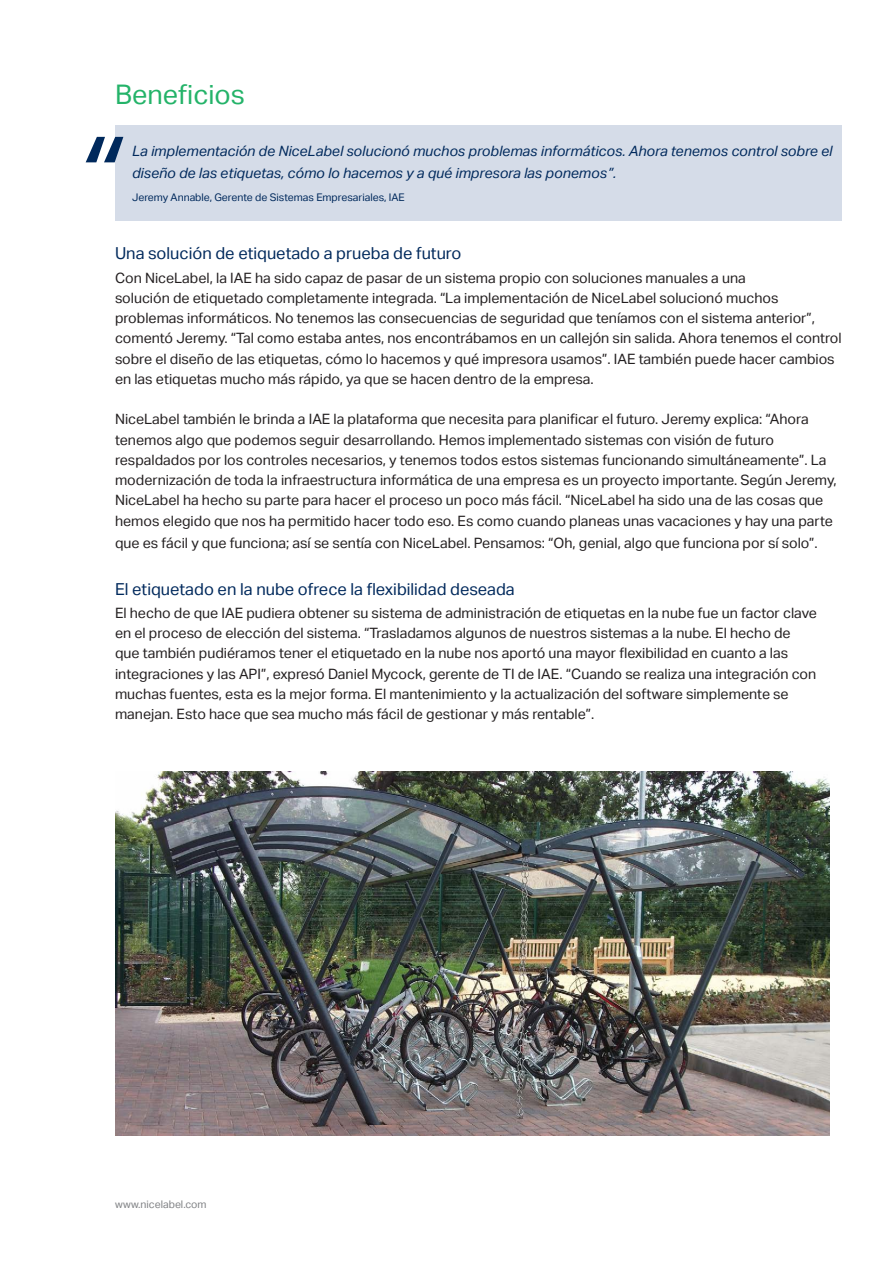
<style>
.page{position:relative;width:893px;height:1263px;background:#fff}
.page>*{position:absolute;margin:0;border:0;box-sizing:border-box;transform-origin:0 0}
.Headline-2{font:27px "Aktiv Grotesk";color:#24b369}
.Headline-4{font:16.5px "Aktiv Grotesk";color:#00295c}
.Body{font:14.25px/20.2px "Aktiv Grotesk";color:#231f20}
.Body-citat{font:italic 14.25px/22.5px "Aktiv Grotesk";color:#00295c}
.Citat-podpis{font:10.5px "Aktiv Grotesk";color:#00295c}
.t1{font:10.5px "Aktiv Grotesk";color:#808285}
</style>
<div class="page">
<div style="left:115px;top:125px;width:726px;height:96px;background:#d5dce8"></div>
<svg style="left:86px;top:137px;width:37px;height:25px"></svg>
<img style="left:115px;top:772px;width:714px;height:363px">
<p class="Headline-2" style="left:115px;top:79px;width:131px">Beneficios</p>
<p class="Body-citat" style="left:132px;top:139px;width:702px">La implementación de NiceLabel solucionó muchos problemas informáticos. Ahora tenemos control sobre el diseño de las etiquetas, cómo lo hacemos y a qué impresora las ponemos”.</p>
<p class="Citat-podpis" style="left:132px;top:191px;width:274px">Jeremy Annable, Gerente de Sistemas Empresariales, IAE</p>
<p class="Headline-4" style="left:115px;top:244px;width:348px">Una solución de etiquetado a prueba de futuro</p>
<p class="Body" style="left:115px;top:268px;width:632px">Con NiceLabel, la IAE ha sido capaz de pasar de un sistema propio con soluciones manuales a una</p>
<p class="Body" style="left:115px;top:288px;width:728px">solución de etiquetado completamente integrada. “La implementación de NiceLabel solucionó muchos problemas informáticos. No tenemos las consecuencias de seguridad que teníamos con el sistema anterior”, comentó Jeremy. “Tal como estaba antes, nos encontrábamos en un callejón sin salida. Ahora tenemos el control sobre el diseño de las etiquetas, cómo lo hacemos y qué impresora usamos”. IAE también puede hacer cambios en las etiquetas mucho más rápido, ya que se hacen dentro de la empresa.</p>
<p class="Body" style="left:115px;top:409px;width:723px">NiceLabel también le brinda a IAE la plataforma que necesita para planificar el futuro. Jeremy explica: “Ahora tenemos algo que podemos seguir desarrollando. Hemos implementado sistemas con visión de futuro respaldados por los controles necesarios, y tenemos todos estos sistemas funcionando simultáneamente”. La modernización de toda la infraestructura informática de una empresa es un proyecto importante. Según Jeremy, NiceLabel ha hecho su parte para hacer el proceso un poco más fácil. “NiceLabel ha sido una de las cosas que hemos elegido que nos ha permitido hacer todo eso. Es como cuando planeas unas vacaciones y hay una parte</p>
<p class="Body" style="left:115px;top:533px;width:704px">que es fácil y que funciona; así se sentía con NiceLabel. Pensamos: “Oh, genial, algo que funciona por sí solo”.</p>
<p class="Headline-4" style="left:115px;top:579px;width:401px">El etiquetado en la nube ofrece la flexibilidad deseada</p>
<p class="Body" style="left:115px;top:603px;width:703px">El hecho de que IAE pudiera obtener su sistema de administración de etiquetas en la nube fue un factor clave en el proceso de elección del sistema. “Trasladamos algunos de nuestros sistemas a la nube. El hecho de que también pudiéramos tener el etiquetado en la nube nos aportó una mayor flexibilidad en cuanto a las integraciones y las API”, expresó Daniel Mycock, gerente de TI de IAE. “Cuando se realiza una integración con muchas fuentes, esta es la mejor forma. El mantenimiento y la actualización del software simplemente se manejan. Esto hace que sea mucho más fácil de gestionar y más rentable”.</p>
<p class="t1" style="left:115px;top:1199px;width:93px">www.nicelabel.com</p>
</div>
